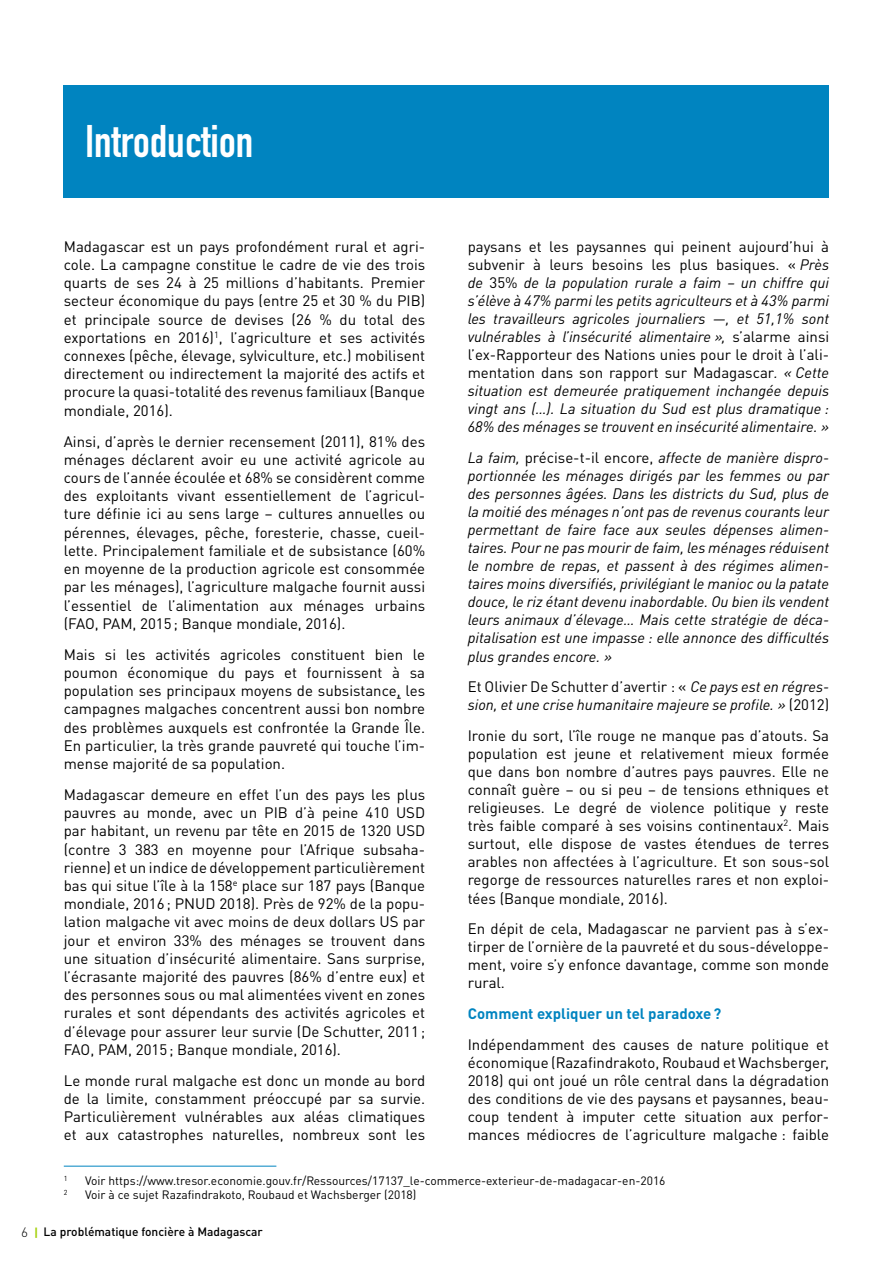
<style>
.page{position:relative;width:893px;height:1263px;background:#fff}
.page>*{position:absolute;margin:0;border:0;box-sizing:border-box;transform-origin:0 0}
.t1{font:700 45px "DIN Condensed";color:#fff}
.t2{font:15px/18.1px "DIN Pro";color:#000;text-align:justify}
.t3{font:italic 15px/18px "DIN Pro";color:#000;text-align:justify}
.t4{font:700 15px "DIN Pro";color:#0084c0}
.t5{font:12px "DIN Pro";color:#000}
.t6{font:500 12px "DIN Pro";color:#000}
.t7{font:7.2px "DIN Pro";color:#000}
.s1{font-style:normal}
.s2{font-weight:300;font-size:13.5px}
.s3{font-weight:700;color:#a3d109}
</style>
<div class="page">
<hr style="left:64px;top:1166px;width:212px;height:1px;background:#0084c0">
<div style="left:64px;top:85px;width:765px;height:113px;background:#0084c0"></div>
<h1 class="t1" style="left:85px;top:111px;width:170px">Introduction</h1>
<p class="t2" style="left:64px;top:236px;width:363px">Madagascar est un pays profondément rural et agri&shy;cole. La campagne constitue le cadre de vie des trois quarts de ses 24 à 25 millions d’habitants. Premier secteur économique du pays (entre 25 et 30 % du PIB) et principale source de devises (26 % du total des exportations en 2016)<sup>1</sup>, l’agriculture et ses activités connexes (pêche, élevage, sylviculture, etc.) mobilisent directement ou indirectement la majorité des actifs et procure la quasi-totalité des revenus familiaux (Banque mondiale, 2016).</p>
<p class="t2" style="left:64px;top:431px;width:363px">Ainsi, d’après le dernier recensement (2011), 81% des ménages déclarent avoir eu une activité agricole au cours de l’année écoulée et 68% se considèrent comme des exploitants vivant essentiellement de l’agricul&shy;ture définie ici au sens large – cultures annuelles ou pérennes, élevages, pêche, foresterie, chasse, cueil&shy;lette. Principalement familiale et de subsistance (60% en moyenne de la production agricole est consommée par les ménages), l’agriculture malgache fournit aussi l’essentiel de l’alimentation aux ménages urbains (FAO, PAM, 2015; Banque mondiale, 2016).</p>
<p class="t2" style="left:64px;top:644px;width:363px">Mais si les activités agricoles constituent bien le poumon économique du pays et fournissent à sa population ses principaux moyens de subsistance, les campagnes malgaches concentrent aussi bon nombre des problèmes auxquels est confrontée la Grande Île.<br>En particulier, la très grande pauvreté qui touche l’im&shy;mense majorité de sa population.</p>
<p class="t2" style="left:64px;top:784px;width:363px">Madagascar demeure en effet l’un des pays les plus pauvres au monde, avec un PIB d’à peine 410 USD par habitant, un revenu par tête en 2015 de 1320 USD (contre 3 383 en moyenne pour l’Afrique subsaha&shy;rienne) et un indice de développement particulièrement bas qui situe l’île à la 158<sup>e</sup> place sur 187 pays (Banque mondiale, 2016; PNUD 2018). Près de 92% de la popu&shy;lation malgache vit avec moins de deux dollars US par jour et environ 33% des ménages se trouvent dans une situation d’insécurité alimentaire. Sans surprise, l’écrasante majorité des pauvres (86% d’entre eux) et des personnes sous ou mal alimentées vivent en zones rurales et sont dépendants des activités agricoles et d’élevage pour assurer leur survie (De Schutter, 2011; FAO, PAM, 2015; Banque mondiale, 2016).</p>
<p class="t2" style="left:64px;top:1070px;width:363px">Le monde rural malgache est donc un monde au bord de la limite, constamment préoccupé par sa survie.<br>Particulièrement vulnérables aux aléas climatiques et aux catastrophes naturelles, nombreux sont les</p>
<p class="t7" style="left:64px;top:1172px;width:5px">1</p>
<p class="t5" style="left:85px;top:1171px;width:582px">Voir https://www.tresor.economie.gouv.fr/Ressources/17137_le-commerce-exterieur-de-madagacar-en-2016</p>
<p class="t7" style="left:64px;top:1187px;width:5px">2</p>
<p class="t5" style="left:85px;top:1185px;width:333px">Voir à ce sujet Razafindrakoto, Roubaud et Wachsberger (2018)</p>
<p class="t3" style="left:468px;top:236px;width:363px"><span class="s1">paysans et les paysannes qui peinent aujourd’hui à subvenir à leurs besoins les plus basiques. «</span> Près de <span class="s1">35%</span> de la population rurale a faim – un chiffre qui s’élève à 47% parmi les petits agriculteurs et à 43% parmi les travailleurs agricoles journaliers —, et 51,1% sont vulnérables à l’insécurité alimentaire », <span class="s1">s’alarme ainsi l’ex-Rapporteur des Nations unies pour le droit à l’ali&shy;mentation dans son rapport sur Madagascar</span>. « Cette situation est demeurée pratiquement inchangée depuis vingt ans (…). La situation du Sud est plus dramatique :<br>68% des ménages se trouvent en insécurité alimentaire. »</p>
<p class="t3" style="left:468px;top:447px;width:363px">La faim, <span class="s1">précise-t-il encore,</span> affecte de manière dispro&shy;portionnée les ménages dirigés par les femmes ou par des personnes âgées. Dans les districts du Sud, plus de la moitié des ménages n’ont pas de revenus courants leur permettant de faire face aux seules dépenses alimen&shy;taires. Pour ne pas mourir de faim, les ménages réduisent le nombre de repas, et passent à des régimes alimen&shy;taires moins diversifiés, privilégiant le manioc ou la patate douce, le riz étant devenu inabordable. Ou bien ils vendent leurs animaux d’élevage… Mais cette stratégie de déca&shy;pitalisation est une impasse : elle annonce des difficultés plus grandes encore. »</p>
<p class="t3" style="left:468px;top:676px;width:363px"><span class="s1">Et Olivier De Schutter d’avertir : «</span> Ce pays est en régres&shy;sion, et une crise humanitaire majeure se profile. » <span class="s1">(2012)</span></p>
<p class="t2" style="left:468px;top:725px;width:363px">Ironie du sort, l’île rouge ne manque pas d’atouts. Sa population est jeune et relativement mieux formée que dans bon nombre d’autres pays pauvres. Elle ne connaît guère – ou si peu – de tensions ethniques et religieuses. Le degré de violence politique y reste très faible comparé à ses voisins continentaux<sup>2</sup>. Mais surtout, elle dispose de vastes étendues de terres arables non affectées à l’agriculture. Et son sous-sol regorge de ressources naturelles rares et non exploi&shy;tées (Banque mondiale, 2016).</p>
<p class="t2" style="left:468px;top:918px;width:363px">En dépit de cela, Madagascar ne parvient pas à s’ex&shy;tirper de l’ornière de la pauvreté et du sous-développe&shy;ment, voire s’y enfonce davantage, comme son monde rural.</p>
<p class="t4" style="left:468px;top:1001px;width:255px">Comment expliquer un tel paradoxe?</p>
<p class="t2" style="left:468px;top:1034px;width:363px">Indépendamment des causes de nature politique et économique (Razafindrakoto, Roubaud et Wachsberger, 2018) qui ont joué un rôle central dans la dégradation des conditions de vie des paysans et paysannes, beau&shy;coup tendent à imputer cette situation aux perfor&shy;mances médiocres de l’agriculture malgache : faible</p>
<p class="t6" style="left:21px;top:1222px;width:243px"><span class="s2">6</span> <span class="s3">|</span> La problématique foncière à Madagascar</p>
</div>
